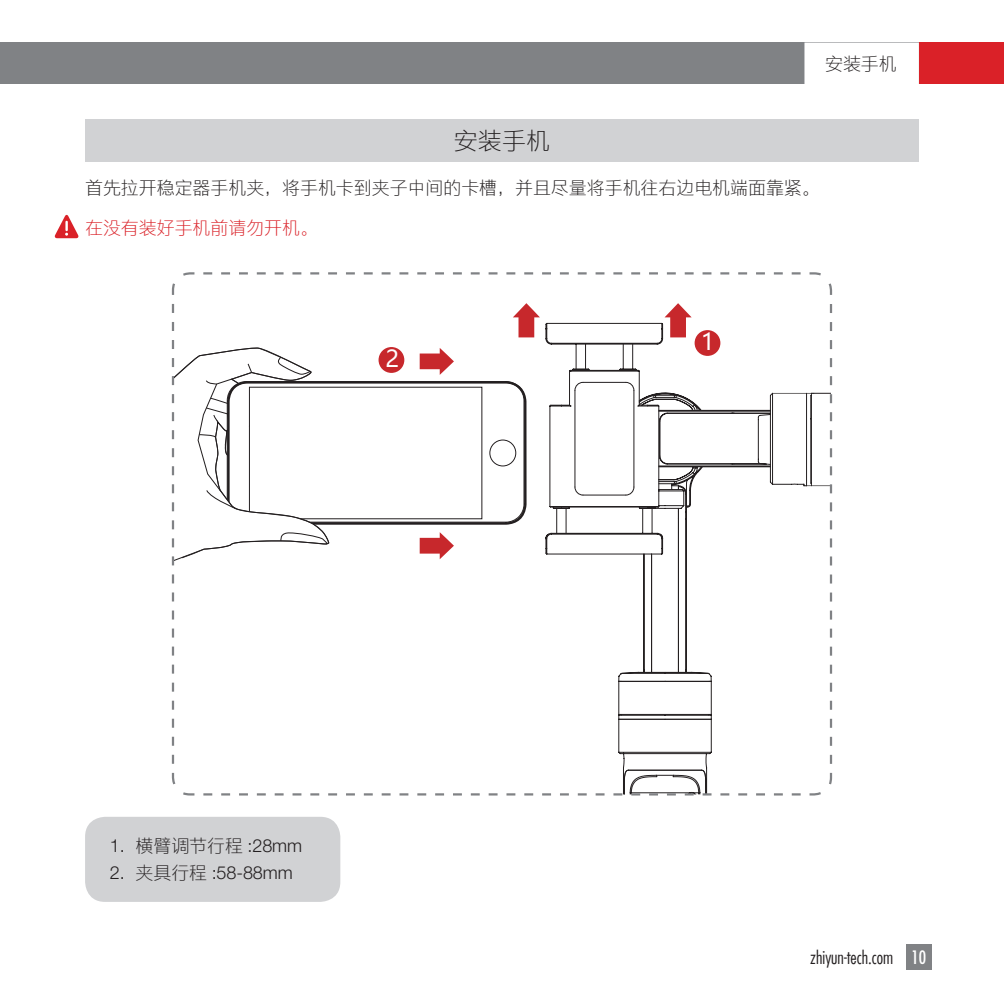
<style>
.page{position:relative;width:1004px;height:1004px;background:#fff}
.page>*{position:absolute;margin:0;border:0;box-sizing:border-box;transform-origin:0 0}
.标题1{font:24px "M Ying Hei PRC W3";color:#231f20}
.t1{font:23.1px "Microsoft Ya Hei";color:#fff}
.正文无段前段后{font:18px "M Ying Hei PRC W3";letter-spacing:-.005em;color:#231f20}
.t2{font:300 condensed 18px "Futura LT";color:#231f20}
.段落前1毫米{font:18px "M Ying Hei PRC W3";letter-spacing:-.005em;color:#da2128}
.页码{font:18px "M Ying Hei PRC W3";color:#231f20}
.s1{font-weight:400;color:#fff}
</style>
<div class="page">
<div style="left:918px;top:43px;width:85px;height:41px;background:#da2128"></div>
<div style="left:906px;top:944px;width:25px;height:25px;background:#808285"></div>
<div style="left:0;top:43px;width:918px;height:41px;background:#808285"></div>
<div style="left:804px;top:43px;width:114px;height:41px;background:#fff"></div>
<svg style="left:54px;top:214px;width:25px;height:24px"></svg>
<svg style="left:171px;top:272px;width:662px;height:524px"></svg>
<div style="left:85px;top:119px;width:833px;height:43px;background:#d1d2d4"></div>
<div style="left:85px;top:816px;width:255px;height:85px;background:#d1d2d4;border-radius:20px"></div>
<p class="页码" style="left:825px;top:52px;width:73px">安装手机</p>
<p class="标题1" style="left:454px;top:126px;width:97px">安装手机</p>
<p class="正文无段前段后" style="left:85px;top:177px;width:736px">首先拉开稳定器手机夹，将手机卡到夹子中间的卡槽，并且尽量将手机往右边电机端面靠紧。</p>
<p class="段落前1毫米" style="left:85px;top:216px;width:234px">在没有装好手机前请勿开机。</p>
<p class="t1" style="left:385px;top:343px;width:15px">2</p>
<p class="t1" style="left:701px;top:326px;width:15px">1</p>
<p class="正文无段前段后" style="left:110px;top:834px;width:194px">1. 横臂调节行程 :28mm</p>
<p class="正文无段前段后" style="left:110px;top:861px;width:184px">2. 夹具行程 :58-88mm</p>
<p class="t2" style="left:810px;top:946px;width:118px">zhiyun-tech.com <span class="s1">10</span></p>
</div>
